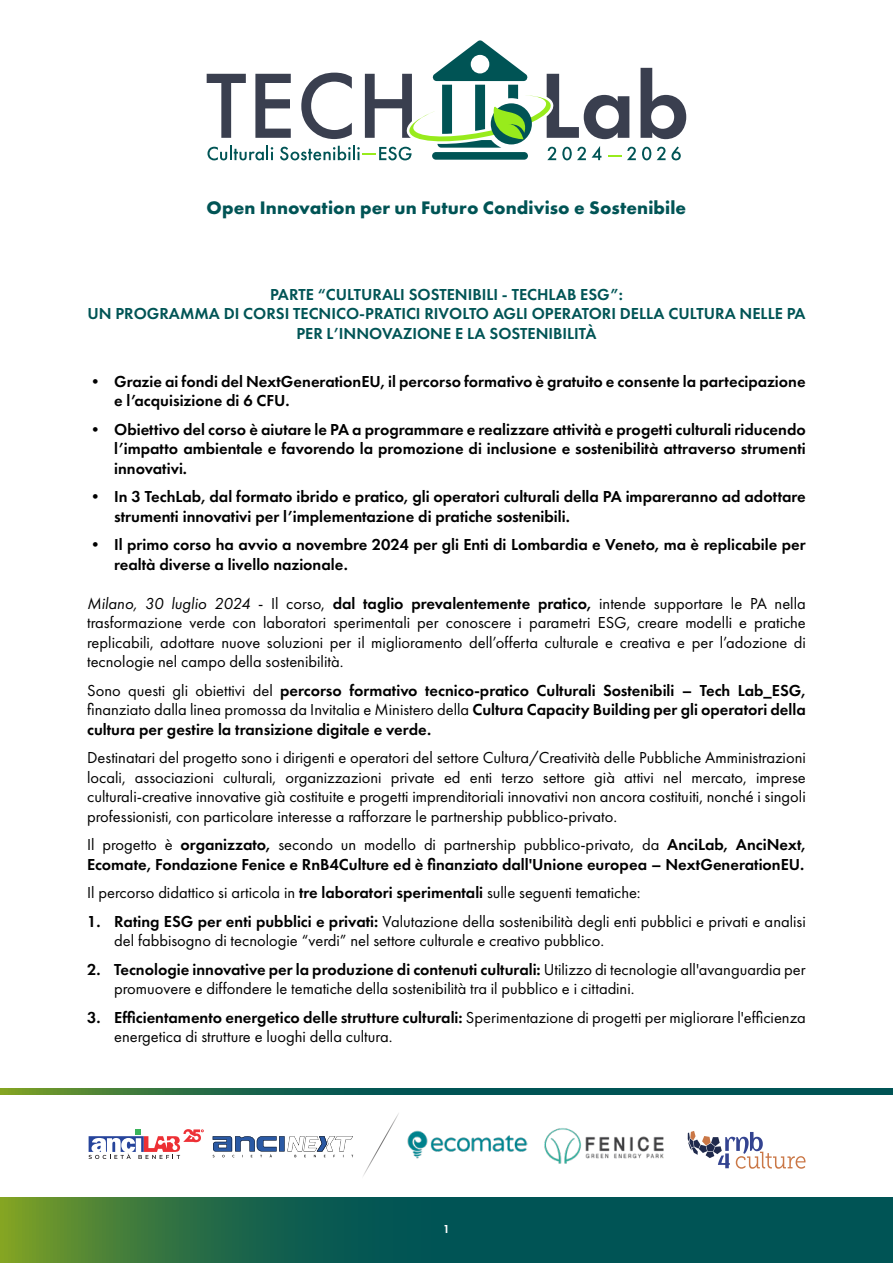
<style>
.page{position:relative;width:893px;height:1263px;background:#fff}
.page>*{position:absolute;margin:0;border:0;box-sizing:border-box;transform-origin:0 0}
.t1{font:700 18.9px "Futura PT";letter-spacing:.005em;color:#005455}
.t2{font:16.5px/19.5px "Futura PT";color:#000}
.t3{font:600 16.5px/19.5px "Futura PT";color:#000}
.t4{font:600 16.5px/19.5px "Futura PT";color:#005455;text-align:center}
.t5{font:600 12px "Futura PT";color:#fff}
.s1{font-style:italic}
.s2{font-weight:600}
.s3{font-weight:400}
</style>
<div class="page">
<img style="left:407px;top:1131px;width:120px;height:27px">
<svg style="left:89px;top:1129px;width:115px;height:30px"></svg>
<svg style="left:688px;top:1131px;width:117px;height:38px"></svg>
<img style="left:544px;top:1128px;width:120px;height:36px">
<svg style="left:213px;top:1136px;width:140px;height:21px"></svg>
<svg style="left:363px;top:1113px;width:36px;height:63px"></svg>
<svg style="left:0;top:1198px;width:893px;height:65px;background:#16614c"></svg>
<svg style="left:0;top:1089px;width:893px;height:5px;background:#16614c"></svg>
<svg style="left:207px;top:40px;width:479px;height:120px"></svg>
<p class="t1" style="left:206px;top:195px;width:481px">Open Innovation per un Futuro Condiviso e Sostenibile</p>
<p class="t4" style="left:87px;top:284px;width:720px">PARTE “CULTURALI SOSTENIBILI - TECHLAB ESG”:<br>UN PROGRAMMA DI CORSI TECNICO-PRATICI RIVOLTO AGLI OPERATORI DELLA CULTURA NELLE PA<br>PER L’INNOVAZIONE E LA SOSTENIBILITÀ</p>
<p class="t3" style="left:114px;top:371px;width:693px;text-indent:-27px">• Grazie ai fondi del NextGenerationEU, il percorso formativo è gratuito e consente la partecipazione e l’acquisizione di 6 CFU.</p>
<p class="t3" style="left:114px;top:419px;width:693px;text-align:justify;text-indent:-27px">• Obiettivo del corso è aiutare le PA a programmare e realizzare attività e progetti culturali riducendo l’impatto ambientale e favorendo la promozione di inclusione e sostenibilità attraverso strumenti innovativi.</p>
<p class="t3" style="left:114px;top:487px;width:693px;text-indent:-27px">• In 3 TechLab, dal formato ibrido e pratico, gli operatori culturali della PA impareranno ad adottare strumenti innovativi per l’implementazione di pratiche sostenibili.</p>
<p class="t3" style="left:114px;top:535px;width:693px;text-indent:-27px">• Il primo corso ha avvio a novembre 2024 per gli Enti di Lombardia e Veneto, ma è replicabile per realtà diverse a livello nazionale.</p>
<p class="t2" style="left:87px;top:593px;width:720px;text-align:justify"><span class="s1">Milano, 30 luglio 2024</span> - Il corso, <span class="s2">dal taglio prevalentemente pratico,</span> intende supportare le PA nella trasformazione verde con laboratori sperimentali per conoscere i parametri ESG, creare modelli e pratiche replicabili, adottare nuove soluzioni per il miglioramento dell’offerta culturale e creativa e per l’adozione di tecnologie nel campo della sostenibilità.</p>
<p class="t3" style="left:87px;top:680px;width:720px;text-align:justify"><span class="s3">Sono questi gli obiettivi del</span> percorso formativo tecnico-pratico Culturali Sostenibili – Tech Lab_ESG, <span class="s3">finanziato dalla linea promossa da Invitalia e Ministero della</span> Cultura Capacity Building per gli operatori della cultura per gestire la transizione digitale e verde.</p>
<p class="t2" style="left:87px;top:748px;width:720px;text-align:justify">Destinatari del progetto sono i dirigenti e operatori del settore Cultura/Creatività delle Pubbliche Amministrazioni locali, associazioni culturali, organizzazioni private ed enti terzo settore già attivi nel mercato, imprese culturali-creative innovative già costituite e progetti imprenditoriali innovativi non ancora costituiti, nonché i singoli professionisti, con particolare interesse a rafforzare le partnership pubblico-privato.</p>
<p class="t3" style="left:87px;top:835px;width:720px"><span class="s3">Il progetto è</span> organizzato, <span class="s3">secondo un modello di partnership pubblico-privato, da</span> AnciLab, AnciNext,<br>Ecomate, Fondazione Fenice e RnB4Culture ed è finanziato dall'Unione europea – NextGenerationEU.</p>
<p class="t2" style="left:87px;top:883px;width:555px">Il percorso didattico si articola in <span class="s2">tre laboratori sperimentali</span> sulle seguenti tematiche:</p>
<p class="t2" style="left:114px;top:911px;width:693px;text-indent:-27px"><span class="s2">1. Rating ESG per enti pubblici e privati:</span> Valutazione della sostenibilità degli enti pubblici e privati e analisi del fabbisogno di tecnologie “verdi” nel settore culturale e creativo pubblico.</p>
<p class="t2" style="left:114px;top:959px;width:693px;text-indent:-27px"><span class="s2">2. Tecnologie innovative per la produzione di contenuti culturali:</span> Utilizzo di tecnologie all'avanguardia per promuovere e diffondere le tematiche della sostenibilità tra il pubblico e i cittadini.</p>
<p class="t2" style="left:114px;top:1007px;width:693px;text-indent:-27px"><span class="s2">3. Efficientamento energetico delle strutture culturali:</span> Sperimentazione di progetti per migliorare l'efficienza energetica di strutture e luoghi della cultura.</p>
<p class="t5" style="left:443px;top:1221px;width:8px">1</p>
</div>
